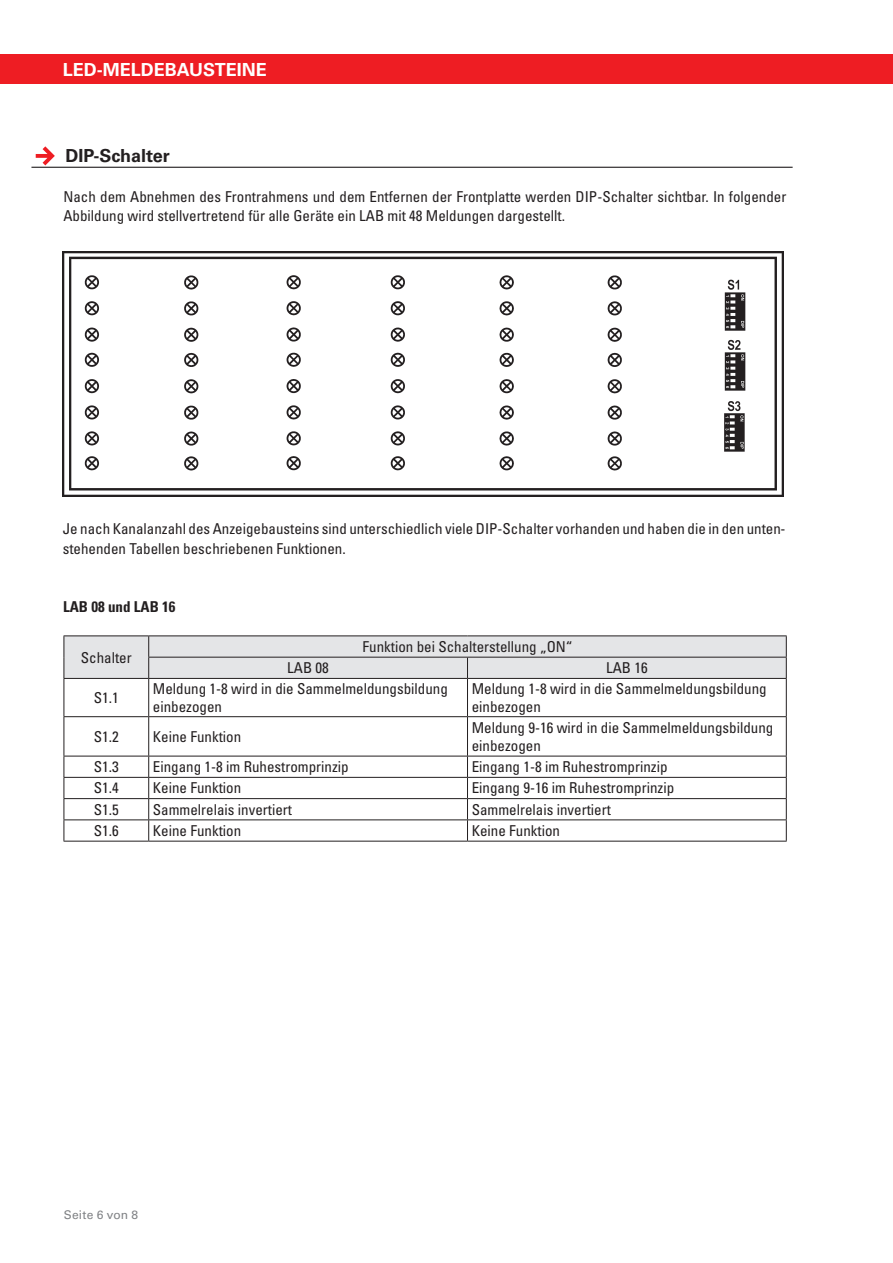
<style>
.page{position:relative;width:893px;height:1263px;background:#fff}
.page>*{position:absolute;margin:0;border:0;box-sizing:border-box;transform-origin:0 0}
.t1{font:700 18px "Univers LT Std";color:#fff}
.flies_headlines{font:700 18px "Univers LT Std";color:#231f20}
.tabelle_head{font:condensed 15px/18px "Univers LT Std";color:#231f20}
.tabelle_head-2{font:700 condensed 15px "Univers LT Std";color:#231f20}
.t2{font:12px "Univers LT Std";letter-spacing:.015em;color:#808285}
</style>
<div class="page">
<div style="left:0;top:54px;width:893px;height:30px;background:#ee1d23"></div>
<hr style="left:31px;top:167px;width:762px;height:1px;background:#231f20">
<svg style="left:36px;top:146px;width:19px;height:19px"></svg>
<img style="left:62px;top:251px;width:722px;height:246px">
<hr style="left:64px;top:635px;width:85px;height:1px;background:#231f20">
<hr style="left:149px;top:635px;width:318px;height:1px;background:#231f20">
<hr style="left:467px;top:635px;width:320px;height:1px;background:#231f20">
<hr style="left:64px;top:678px;width:85px;height:1px;background:#231f20">
<hr style="left:149px;top:678px;width:318px;height:1px;background:#231f20">
<hr style="left:467px;top:678px;width:320px;height:1px;background:#231f20">
<hr style="left:64px;top:716px;width:85px;height:1px;background:#231f20">
<hr style="left:149px;top:716px;width:318px;height:1px;background:#231f20">
<hr style="left:467px;top:716px;width:320px;height:1px;background:#231f20">
<hr style="left:64px;top:756px;width:85px;height:1px;background:#231f20">
<hr style="left:149px;top:756px;width:318px;height:1px;background:#231f20">
<hr style="left:467px;top:756px;width:320px;height:1px;background:#231f20">
<hr style="left:64px;top:777px;width:85px;height:1px;background:#231f20">
<hr style="left:149px;top:777px;width:318px;height:1px;background:#231f20">
<hr style="left:467px;top:777px;width:320px;height:1px;background:#231f20">
<hr style="left:64px;top:798px;width:85px;height:1px;background:#231f20">
<hr style="left:149px;top:798px;width:318px;height:1px;background:#231f20">
<hr style="left:467px;top:798px;width:320px;height:1px;background:#231f20">
<hr style="left:64px;top:819px;width:85px;height:1px;background:#231f20">
<hr style="left:149px;top:819px;width:318px;height:1px;background:#231f20">
<hr style="left:467px;top:819px;width:320px;height:1px;background:#231f20">
<hr style="left:64px;top:841px;width:85px;height:1px;background:#231f20">
<hr style="left:149px;top:841px;width:318px;height:1px;background:#231f20">
<hr style="left:467px;top:841px;width:320px;height:1px;background:#231f20">
<hr style="left:64px;top:679px;width:1px;height:37px;background:#231f20">
<hr style="left:64px;top:717px;width:1px;height:39px;background:#231f20">
<svg style="left:64px;top:756px;width:1px;height:85px"></svg>
<svg style="left:64px;top:636px;width:723px;height:42px;background:#dcdddf"></svg>
<hr style="left:148px;top:679px;width:1px;height:37px;background:#231f20">
<hr style="left:467px;top:679px;width:1px;height:37px;background:#231f20">
<hr style="left:786px;top:679px;width:1px;height:37px;background:#231f20">
<hr style="left:148px;top:717px;width:1px;height:39px;background:#231f20">
<hr style="left:467px;top:717px;width:1px;height:39px;background:#231f20">
<hr style="left:786px;top:717px;width:1px;height:39px;background:#231f20">
<svg style="left:148px;top:756px;width:1px;height:85px"></svg>
<svg style="left:467px;top:756px;width:1px;height:85px"></svg>
<svg style="left:786px;top:756px;width:1px;height:85px"></svg>
<p class="t1" style="left:63px;top:59px;width:205px">LED-MELDEBAUSTEINE</p>
<p class="flies_headlines" style="left:65px;top:146px;width:106px">DIP-Schalter</p>
<p class="tabelle_head" style="left:63px;top:186px;width:724px;line-height:19.5px">Nach dem Abnehmen des Frontrahmens und dem Entfernen der Frontplatte werden DIP-Schalter sichtbar. In folgender<br>Abbildung wird stellvertretend für alle Geräte ein LAB mit 48 Meldungen dargestellt.</p>
<p class="tabelle_head" style="left:63px;top:519px;width:724px;line-height:19.5px">Je nach Kanalanzahl des Anzeigebausteins sind unterschiedlich viele DIP-Schalter vorhanden und haben die in den unten&shy;stehenden Tabellen beschriebenen Funktionen.</p>
<p class="tabelle_head-2" style="left:63px;top:598px;width:114px">LAB 08 und LAB 16</p>
<p class="tabelle_head" style="left:81px;top:648px;width:52px">Schalter</p>
<p class="tabelle_head" style="left:363px;top:637px;width:211px">Funktion bei Schalterstellung „ON“</p>
<p class="tabelle_head" style="left:287px;top:659px;width:43px">LAB 08</p>
<p class="tabelle_head" style="left:606px;top:659px;width:43px">LAB 16</p>
<p class="tabelle_head" style="left:94px;top:688px;width:26px">S1.1</p>
<p class="tabelle_head" style="left:153px;top:679px;width:296px">Meldung 1-8 wird in die Sammelmeldungsbildung einbezogen</p>
<p class="tabelle_head" style="left:472px;top:679px;width:296px">Meldung 1-8 wird in die Sammelmeldungsbildung einbezogen</p>
<p class="tabelle_head" style="left:94px;top:727px;width:26px">S1.2</p>
<p class="tabelle_head" style="left:153px;top:727px;width:90px">Keine Funktion</p>
<p class="tabelle_head" style="left:472px;top:718px;width:303px">Meldung 9-16 wird in die Sammelmeldungsbildung einbezogen</p>
<p class="tabelle_head" style="left:94px;top:758px;width:26px">S1.3</p>
<p class="tabelle_head" style="left:153px;top:758px;width:197px">Eingang 1-8 im Ruhestromprinzip</p>
<p class="tabelle_head" style="left:472px;top:758px;width:197px">Eingang 1-8 im Ruhestromprinzip</p>
<p class="tabelle_head" style="left:94px;top:779px;width:26px">S1.4</p>
<p class="tabelle_head" style="left:153px;top:779px;width:90px">Keine Funktion</p>
<p class="tabelle_head" style="left:472px;top:779px;width:204px">Eingang 9-16 im Ruhestromprinzip</p>
<p class="tabelle_head" style="left:94px;top:800px;width:26px">S1.5</p>
<p class="tabelle_head" style="left:153px;top:800px;width:141px">Sammelrelais invertiert</p>
<p class="tabelle_head" style="left:472px;top:800px;width:141px">Sammelrelais invertiert</p>
<p class="tabelle_head" style="left:94px;top:821px;width:26px">S1.6</p>
<p class="tabelle_head" style="left:153px;top:821px;width:90px">Keine Funktion</p>
<p class="tabelle_head" style="left:472px;top:821px;width:90px">Keine Funktion</p>
<p class="t2" style="left:64px;top:1207px;width:76px">Seite 6 von 8</p>
</div>
